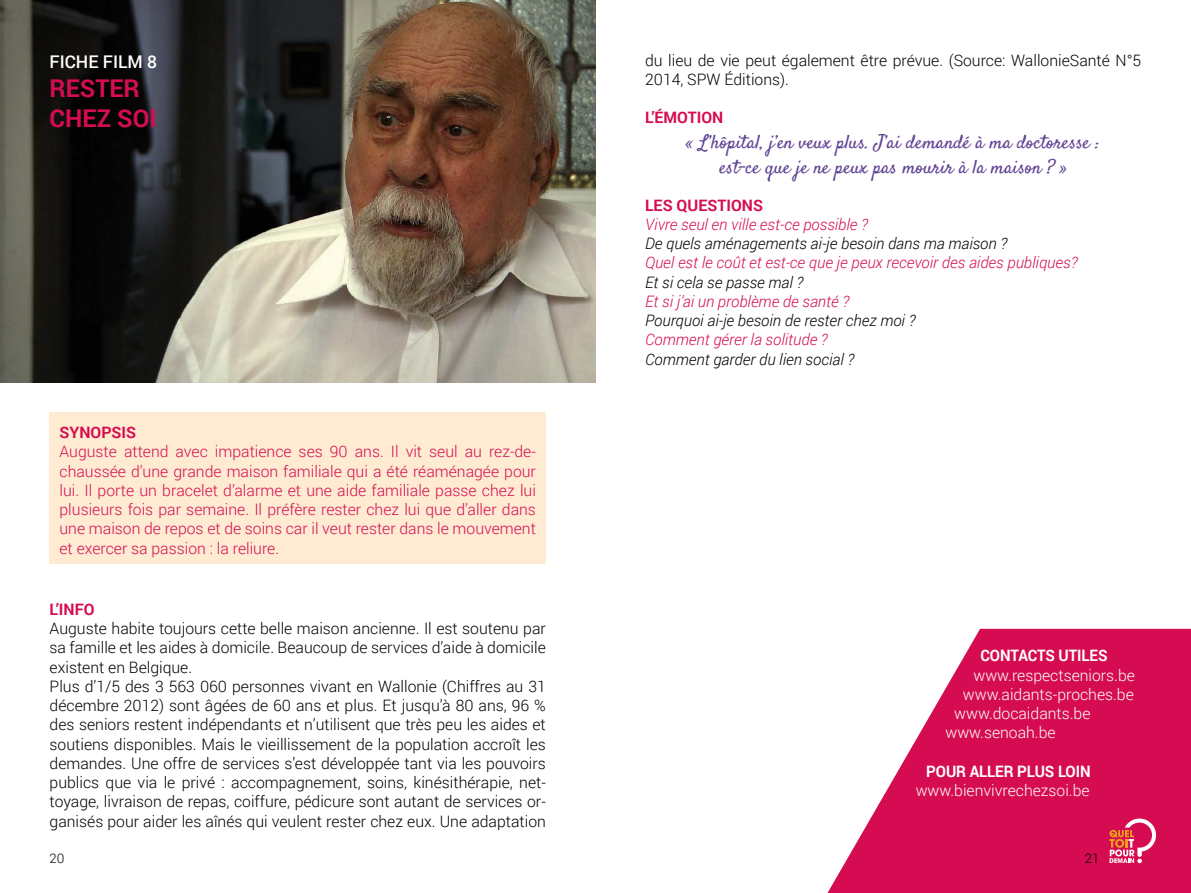
<style>
.page{position:relative;width:1191px;height:893px;background:#fff}
.page>*{position:absolute;margin:0;border:0;box-sizing:border-box;transform-origin:0 0}
.t1{font:700 24.5px/29.4px "Roboto";color:#d50c52}
.t2{font:19.25px/24.5px "Satisfy";color:#614495;text-align:center}
.t3{font:500 17.5px "Roboto";color:#fff}
.t4{font:300 15.75px/19.2px "Roboto";color:#000}
.t5{font:300 15.75px/19.2px "Roboto";color:#d50c52;text-align:justify}
.t6{font:italic 300 15.75px "Roboto";color:#d50c52}
.t7{font:italic 300 15.75px "Roboto";color:#000}
.t8{font:300 15.75px "Roboto";color:#fff}
.t9{font:700 15.75px "Roboto";color:#d50c52}
.t10{font:700 15.75px "Roboto";letter-spacing:-.005em;color:#fff;scale:.95 1}
.t11{font:300 13.12px "Roboto";color:#000}
</style>
<div class="page">
<svg style="left:827px;top:629px;width:364px;height:264px;fill:#d50c52"></svg>
<svg style="left:1109px;top:819px;width:47px;height:44px;background:#e05274"></svg>
<img style="left:0;top:0;width:595px;height:382px">
<div style="left:50px;top:412px;width:496px;height:152px;background:#feebd1"></div>
<p class="t3" style="left:50px;top:49px;width:109px">FICHE FILM 8</p>
<h1 class="t1" style="left:50px;top:73px;width:109px">RESTER<br>CHEZ SOI</h1>
<p class="t9" style="left:60px;top:421px;width:78px">SYNOPSIS</p>
<p class="t5" style="left:60px;top:442px;width:478px">Auguste attend avec impatience ses 90 ans. Il vit seul au rez-de&shy;chaussée d’une grande maison familiale qui a été réaménagée pour lui. Il porte un bracelet d’alarme et une aide familiale passe chez lui plusieurs fois par semaine. Il préfère rester chez lui que d’aller dans une maison de repos et de soins car il veut rester dans le mouvement et exercer sa passion : la reliure.</p>
<p class="t9" style="left:50px;top:598px;width:46px">L’INFO</p>
<p class="t4" style="left:50px;top:618px;width:498px">Auguste habite toujours cette belle maison ancienne. Il est soutenu par sa famille et les aides à domicile. Beaucoup de services d’aide à domicile existent en Belgique.<br>Plus d’1/5 des 3 563 060 personnes vivant en Wallonie (Chiffres au 31 décembre 2012) sont âgées de 60 ans et plus. Et jusqu’à 80 ans, 96 % des seniors restent indépendants et n’utilisent que très peu les aides et soutiens disponibles. Mais le vieillissement de la population accroît les demandes. Une offre de services s’est développée tant via les pouvoirs publics que via le privé : accompagnement, soins, kinésithérapie, net&shy;toyage, livraison de repas, coiffure, pédicure sont autant de services or&shy;ganisés pour aider les aînés qui veulent rester chez eux. Une adaptation</p>
<p class="t4" style="left:645px;top:50px;width:498px">du lieu de vie peut également être prévue. (Source: WallonieSanté N°5<br>2014, SPW Éditions).</p>
<p class="t9" style="left:645px;top:107px;width:80px">L’ÉMOTION</p>
<p class="t2" style="left:686px;top:131px;width:415px">« L’hôpital, j’en veux plus. J’ai demandé à ma doctoresse : est-ce que je ne peux pas mourir à la maison ? »</p>
<p class="t9" style="left:645px;top:194px;width:119px">LES QUESTIONS</p>
<p class="t6" style="left:645px;top:213px;width:224px">Vivre seul en ville est-ce possible ?</p>
<p class="t7" style="left:645px;top:233px;width:363px">De quels aménagements ai-je besoin dans ma maison ?</p>
<p class="t6" style="left:645px;top:252px;width:434px">Quel est le coût et est-ce que je peux recevoir des aides publiques?</p>
<p class="t7" style="left:645px;top:271px;width:160px">Et si cela se passe mal ?</p>
<p class="t6" style="left:645px;top:290px;width:206px">Et si j’ai un problème de santé ?</p>
<p class="t7" style="left:645px;top:310px;width:272px">Pourquoi ai-je besoin de rester chez moi ?</p>
<p class="t6" style="left:645px;top:329px;width:184px">Comment gérer la solitude ?</p>
<p class="t7" style="left:645px;top:348px;width:211px">Comment garder du lien social ?</p>
<p class="t10" style="left:980px;top:645px;width:135px">CONTACTS UTILES</p>
<p class="t8" style="left:973px;top:664px;width:163px">www.respectseniors.be</p>
<p class="t8" style="left:963px;top:683px;width:172px">www.aidants-proches.be</p>
<p class="t8" style="left:954px;top:703px;width:138px">www.docaidants.be</p>
<p class="t8" style="left:945px;top:722px;width:112px">www.senoah.be</p>
<p class="t10" style="left:926px;top:760px;width:175px">POUR ALLER PLUS LOIN</p>
<p class="t8" style="left:915px;top:779px;width:175px">www.bienvivrechezsoi.be</p>
<p class="t11" style="left:50px;top:849px;width:16px">20</p>
<p class="t11" style="left:1084px;top:849px;width:16px">21</p>
</div>
